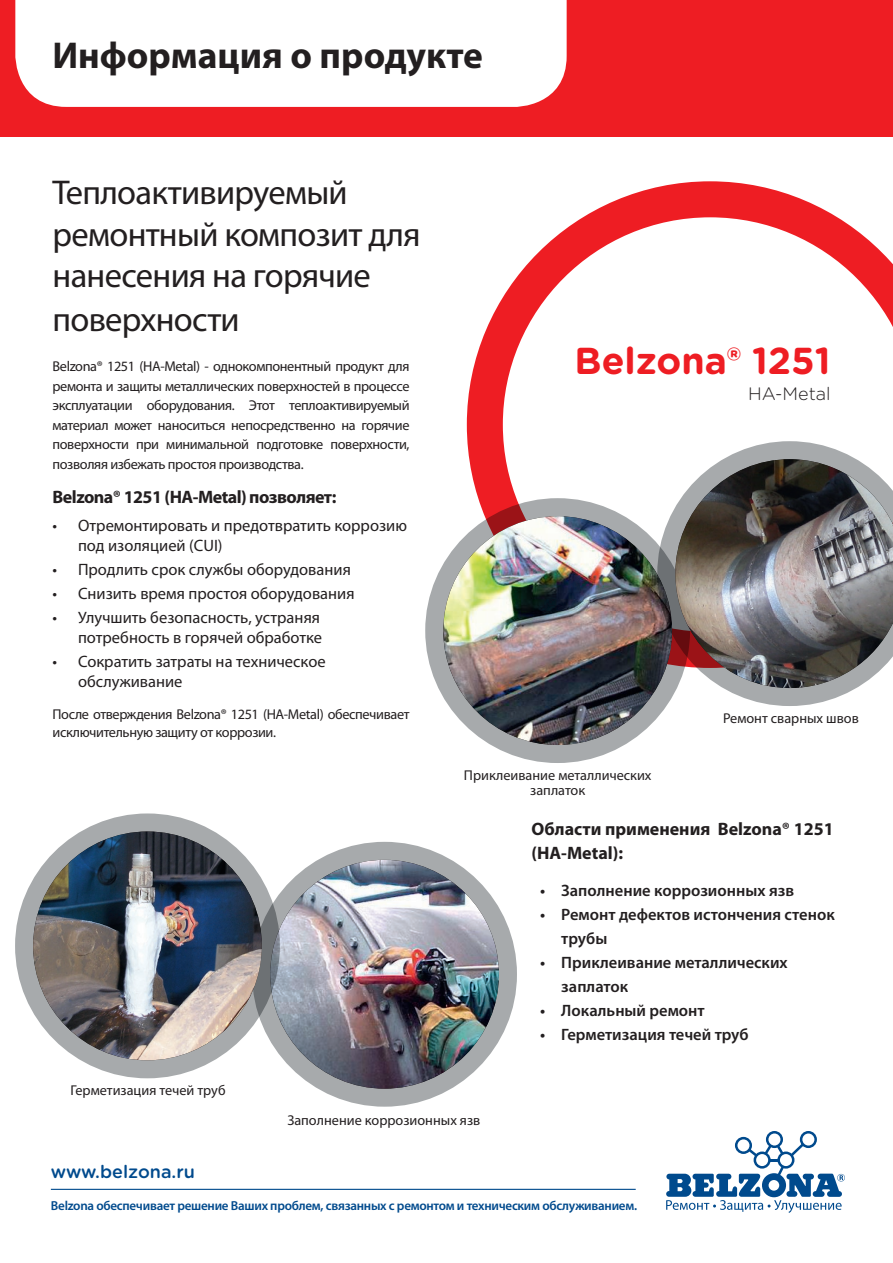
<style>
.page{position:relative;width:893px;height:1263px;background:#fff}
.page>*{position:absolute;margin:0;border:0;box-sizing:border-box;transform-origin:0 0}
.t1{font:700 37.5px "Myriad Pro";color:#231f20}
.t2{font:700 37.5px "Gotham Rounded";color:#ee1d23}
.PD-HEADER{font:34.5px/42px "Myriad Pro";letter-spacing:-.02em;color:#231f20}
.PD-BOLD_BULLETS_HEAD{font:700 18px/24px "Myriad Pro";color:#231f20}
.PD-INTRO_BOLD{font:700 18px "Myriad Pro";letter-spacing:-.03em;color:#231f20}
.t3{font:500 18px "Gotham Rounded";color:#004a8d}
.t4{font:300 18px "Gotham Rounded";color:#231f20}
.t5{font:16.5px/19.8px "Myriad Pro";color:#231f20}
.t6{font:600 16.5px/24px "Myriad Pro";color:#231f20}
.PD-INTRO_TEXT{font:14.25px/19.5px "Myriad Pro";letter-spacing:-.025em;color:#231f20;text-align:justify}
.PD-CAPTIONS{font:14.25px "Myriad Pro";color:#231f20}
.t7{font:600 13.05px "Myriad Pro";letter-spacing:-.02em;color:#004a8d}
</style>
<div class="page">
<svg style="left:467px;top:181px;width:426px;height:392px"></svg>
<img style="left:270px;top:860px;width:229px;height:229px;border-radius:114px">
<div style="left:252px;top:842px;width:265px;height:265px;border:18px solid #a7aaac;border-radius:50%"></div>
<img style="left:443px;top:516px;width:229px;height:229px;border-radius:114px">
<div style="left:425px;top:498px;width:265px;height:265px;border:18px solid #a7aaac;border-radius:50%"></div>
<img style="left:657px;top:441px;width:236px;height:265px">
<img style="left:33px;top:831px;width:229px;height:229px;border-radius:114px">
<div style="left:15px;top:813px;width:265px;height:265px;border:18px solid #a7aaac;border-radius:50%"></div>
<div style="left:0;top:0;width:893px;height:136px;background:#ee1d23"></div>
<div style="left:15px;top:0;width:552px;height:107px;background:#fff"></div>
<hr style="left:51px;top:1189px;width:585px;height:1px;background:#004a8d">
<svg style="left:666px;top:1131px;width:179px;height:82px"></svg>
<p class="t1" style="left:52px;top:30px;width:432px">Информация о продукте</p>
<p class="PD-HEADER" style="left:53px;top:171px;width:369px">Теплоактивируемый ремонтный композит для нанесения на горячие поверхности</p>
<p class="PD-INTRO_TEXT" style="left:53px;top:356px;width:359px">Belzona® 1251 (HA-Metal) - однокомпонентный продукт для ремонта и защиты металлических поверхностей в процессе эксплуатации оборудования. Этот теплоактивируемый материал может наноситься непосредственно на горячие поверхности при минимальной подготовке поверхности, позволяя избежать простоя производства.</p>
<p class="PD-INTRO_BOLD" style="left:53px;top:485px;width:285px">Belzona® 1251 (HA-Мetal) позволяет:</p>
<p class="t5" style="left:78px;top:516px;width:330px;text-indent:-26px">• Отремонтировать и предотвратить коррозию под изоляцией (CUI)</p>
<p class="t5" style="left:53px;top:560px;width:300px">• Продлить срок службы оборудования</p>
<p class="t5" style="left:53px;top:584px;width:304px">• Снизить время простоя оборудования</p>
<p class="t5" style="left:53px;top:608px;width:271px;text-align:right">• Улучшить безопасность, устраняя потребность в горячей обработке</p>
<p class="t5" style="left:78px;top:651px;width:249px;text-indent:-26px">• Сократить затраты на техническое обслуживание</p>
<p class="PD-INTRO_TEXT" style="left:53px;top:704px;width:359px;line-height:18.8px">После отверждения Belzona® 1251 (HA-Metal) обеспечивает исключительную защиту от коррозии.</p>
<p class="t2" style="left:575px;top:333px;width:258px">Belzona® 1251</p>
<p class="t4" style="left:748px;top:381px;width:84px">HA-Metal</p>
<p class="PD-CAPTIONS" style="left:723px;top:709px;width:137px">Ремонт сварных швов</p>
<p class="PD-CAPTIONS" style="left:464px;top:767px;width:189px">Приклеивание металлических</p>
<p class="PD-CAPTIONS" style="left:530px;top:782px;width:56px">заплаток</p>
<p class="PD-CAPTIONS" style="left:71px;top:1082px;width:156px">Герметизация течей труб</p>
<p class="PD-CAPTIONS" style="left:287px;top:1111px;width:194px">Заполнение коррозионных язв</p>
<p class="PD-BOLD_BULLETS_HEAD" style="left:531px;top:816px;width:304px">Oбласти применения Belzona® 1251 (HA-Мetal):</p>
<p class="t6" style="left:540px;top:878px;width:255px">• Заполнение коррозионных язв</p>
<p class="t6" style="left:561px;top:902px;width:275px;text-indent:-21px">• Ремонт дефектов истончения стенок трубы</p>
<p class="t6" style="left:561px;top:950px;width:228px;text-indent:-21px">• Приклеивание металлических заплаток</p>
<p class="t6" style="left:540px;top:998px;width:166px">• Локальный ремонт</p>
<p class="t6" style="left:540px;top:1022px;width:210px">• Герметизация течей труб</p>
<p class="t3" style="left:51px;top:1158px;width:146px">www.belzona.ru</p>
<p class="t7" style="left:51px;top:1197px;width:588px">Belzona обеспечивает решение Bаших проблем, связанных с ремонтом и техническим обслуживанием.</p>
</div>
